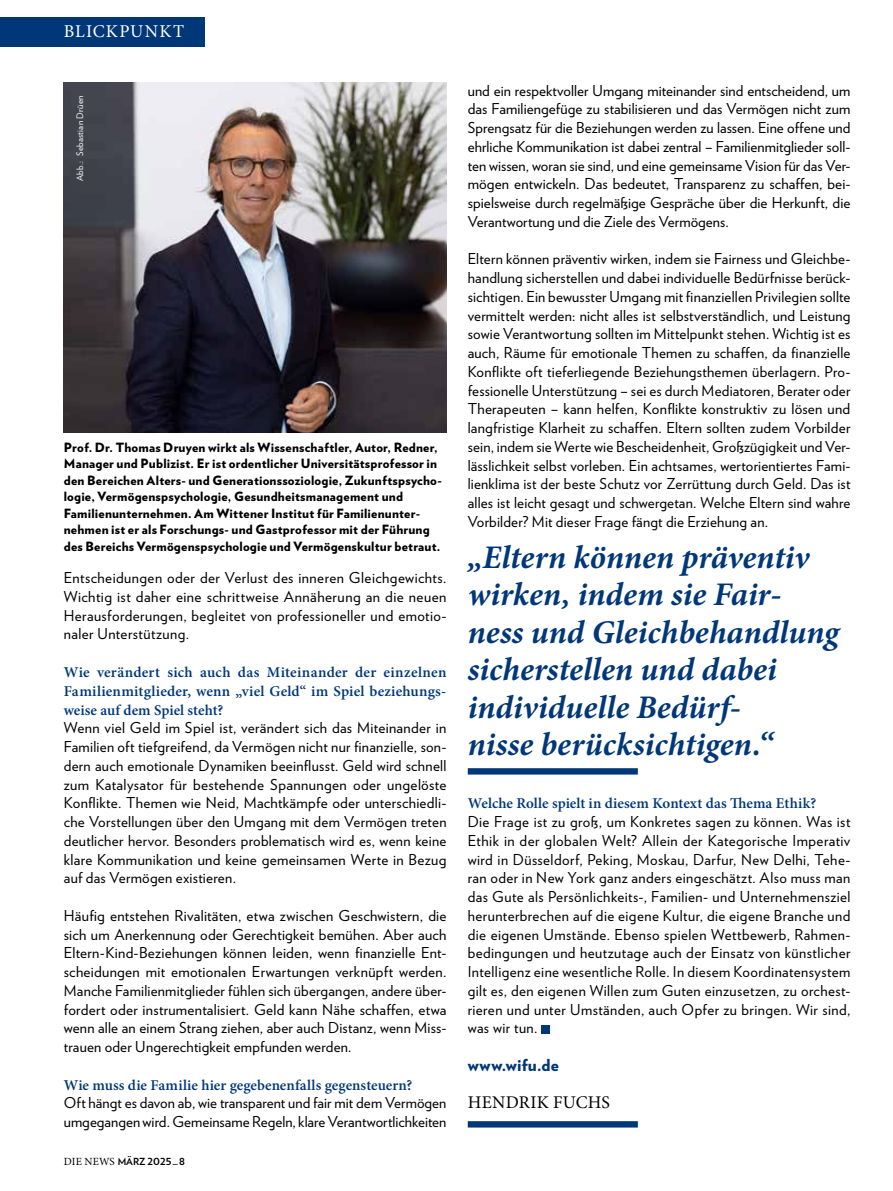
<style>
.page{position:relative;width:893px;height:1191px;background:#fff}
.page>*{position:absolute;margin:0;border:0;box-sizing:border-box;transform-origin:0 0}
.t1{font:italic 700 33px/37.5px "Minion Pro";color:#003778}
.t2{font:18px "Minion Pro";letter-spacing:.075em;color:#fff}
.t3{font:17.85px "Minion Pro";letter-spacing:.015em;color:#000}
.t4{font:900 16.5px "Verlag";letter-spacing:.005em;color:#003778}
.t5{font:15px/18.8px "Verlag";letter-spacing:.01em;color:#000;text-align:justify}
.t6{font:600 15px/18.8px "Minion Pro";letter-spacing:.005em;color:#003778;text-align:justify}
.t7{font:900 12.75px/16.5px "Verlag";letter-spacing:.02em;color:#000}
.t8{font:700 9.75px "Verlag";color:#000}
.t9{font:9px "Verlag";letter-spacing:.03em;color:#fff}
.s1{font-family:"Minion Pro";font-weight:400;font-size:10.95px}
</style>
<div class="page">
<img style="left:64px;top:83px;width:382px;height:349px">
<div style="left:0;top:17px;width:205px;height:29px;background:#003778"></div>
<div style="left:541px;top:1024px;width:9px;height:9px;background:#003778"></div>
<svg style="left:468px;top:1121px;width:170px;height:6px"></svg>
<svg style="left:468px;top:768px;width:170px;height:6px"></svg>
<p class="t2" style="left:64px;top:19px;width:122px">BLICKPUNKT</p>
<p class="t9" style="left:73px;top:181px;width:87px;rotate:-90deg">Abb.: Sebastian Drüen</p>
<p class="t7" style="left:64px;top:438px;width:380px">Prof. Dr. Thomas Druyen wirkt als Wissenschaftler, Autor, Redner, Manager und Publizist. Er ist ordentlicher Universitätsprofessor in den Bereichen Alters- und Generationssoziologie, Zukunftspsycho&shy;logie, Vermögenspsychologie, Gesundheitsmanagement und Familienunternehmen. Am Wittener Institut für Familienunter&shy;nehmen ist er als Forschungs- und Gastprofessor mit der Führung des Bereichs Vermögenspsychologie und Vermögenskultur betraut.</p>
<p class="t5" style="left:64px;top:567px;width:384px">Entscheidungen oder der Verlust des inneren Gleichgewichts.<br>Wichtig ist daher eine schrittweise Annäherung an die neuen Herausforderungen, begleitet von professioneller und emotio&shy;naler Unterstützung.</p>
<p class="t6" style="left:64px;top:662px;width:384px">Wie verändert sich auch das Miteinander der einzelnen Familienmitglieder, wenn „viel Geld“ im Spiel beziehungs&shy;weise auf dem Spiel steht?</p>
<p class="t5" style="left:64px;top:717px;width:384px">Wenn viel Geld im Spiel ist, verändert sich das Miteinander in Familien oft tiefgreifend, da Vermögen nicht nur finanzielle, son&shy;dern auch emotionale Dynamiken beeinflusst. Geld wird schnell zum Katalysator für bestehende Spannungen oder ungelöste Konflikte. Themen wie Neid, Machtkämpfe oder unterschiedli&shy;che Vorstellungen über den Umgang mit dem Vermögen treten deutlicher hervor. Besonders problematisch wird es, wenn keine klare Kommunikation und keine gemeinsamen Werte in Bezug auf das Vermögen existieren.</p>
<p class="t5" style="left:64px;top:905px;width:384px">Häufig entstehen Rivalitäten, etwa zwischen Geschwistern, die sich um Anerkennung oder Gerechtigkeit bemühen. Aber auch Eltern-Kind-Beziehungen können leiden, wenn finanzielle Ent&shy;scheidungen mit emotionalen Erwartungen verknüpft werden.<br>Manche Familienmitglieder fühlen sich übergangen, andere über&shy;fordert oder instrumentalisiert. Geld kann Nähe schaffen, etwa wenn alle an einem Strang ziehen, aber auch Distanz, wenn Miss&shy;trauen oder Ungerechtigkeit empfunden werden.</p>
<p class="t6" style="left:64px;top:1075px;width:350px">Wie muss die Familie hier gegebenenfalls gegensteuern?</p>
<p class="t5" style="left:64px;top:1092px;width:384px">Oft hängt es davon ab, wie transparent und fair mit dem Vermögen umgegangen wird. Gemeinsame Regeln, klare Verantwortlichkeiten</p>
<p class="t8" style="left:64px;top:1153px;width:123px"><span class="s1">DIE NEWS</span> März 2025 _ 8</p>
<p class="t5" style="left:468px;top:80px;width:384px">und ein respektvoller Umgang miteinander sind entscheidend, um das Familiengefüge zu stabilisieren und das Vermögen nicht zum Sprengsatz für die Beziehungen werden zu lassen. Eine offene und ehrliche Kommunikation ist dabei zentral – Familienmitglieder soll&shy;ten wissen, woran sie sind, und eine gemeinsame Vision für das Ver&shy;mögen entwickeln. Das bedeutet, Transparenz zu schaffen, bei&shy;spielsweise durch regelmäßige Gespräche über die Herkunft, die Verantwortung und die Ziele des Vermögens.</p>
<p class="t5" style="left:468px;top:249px;width:384px">Eltern können präventiv wirken, indem sie Fairness und Gleichbe&shy;handlung sicherstellen und dabei individuelle Bedürfnisse berück&shy;sichtigen. Ein bewusster Umgang mit finanziellen Privilegien sollte vermittelt werden: nicht alles ist selbstverständlich, und Leistung sowie Verantwortung sollten im Mittelpunkt stehen. Wichtig ist es auch, Räume für emotionale Themen zu schaffen, da finanzielle Konflikte oft tieferliegende Beziehungsthemen überlagern. Pro&shy;fessionelle Unterstützung – sei es durch Mediatoren, Berater oder Therapeuten – kann helfen, Konflikte konstruktiv zu lösen und langfristige Klarheit zu schaffen. Eltern sollten zudem Vorbilder sein, indem sie Werte wie Bescheidenheit, Großzügigkeit und Ver&shy;lässlichkeit selbst vorleben. Ein achtsames, wertorientiertes Fami&shy;lienklima ist der beste Schutz vor Zerrüttung durch Geld. Das ist alles ist leicht gesagt und schwergetan. Welche Eltern sind wahre Vorbilder? Mit dieser Frage fängt die Erziehung an.</p>
<h1 class="t1" style="left:468px;top:538px;width:373px">„Eltern können präventiv wirken, indem sie Fair&shy;ness und Gleichbehandlung sicherstellen und dabei individuelle Bedürf-<br>nisse berücksichtigen.“</h1>
<p class="t6" style="left:468px;top:794px;width:350px">Welche Rolle spielt in diesem Kontext das Thema Ethik?</p>
<p class="t5" style="left:468px;top:811px;width:384px">Die Frage ist zu groß, um Konkretes sagen zu können. Was ist Ethik in der globalen Welt? Allein der Kategorische Imperativ wird in Düsseldorf, Peking, Moskau, Darfur, New Delhi, Tehe&shy;ran oder in New York ganz anders eingeschätzt. Also muss man das Gute als Persönlichkeits-, Familien- und Unternehmensziel herunterbrechen auf die eigene Kultur, die eigene Branche und die eigenen Umstände. Ebenso spielen Wettbewerb, Rahmen&shy;bedingungen und heutzutage auch der Einsatz von künstlicher Intelligenz eine wesentliche Rolle. In diesem Koordinatensystem gilt es, den eigenen Willen zum Guten einzusetzen, zu orchest&shy;rieren und unter Umständen, auch Opfer zu bringen. Wir sind, was wir tun.</p>
<p class="t4" style="left:468px;top:1051px;width:93px">www.wifu.de</p>
<p class="t3" style="left:468px;top:1090px;width:144px">HENDRIK FUCHS</p>
</div>
